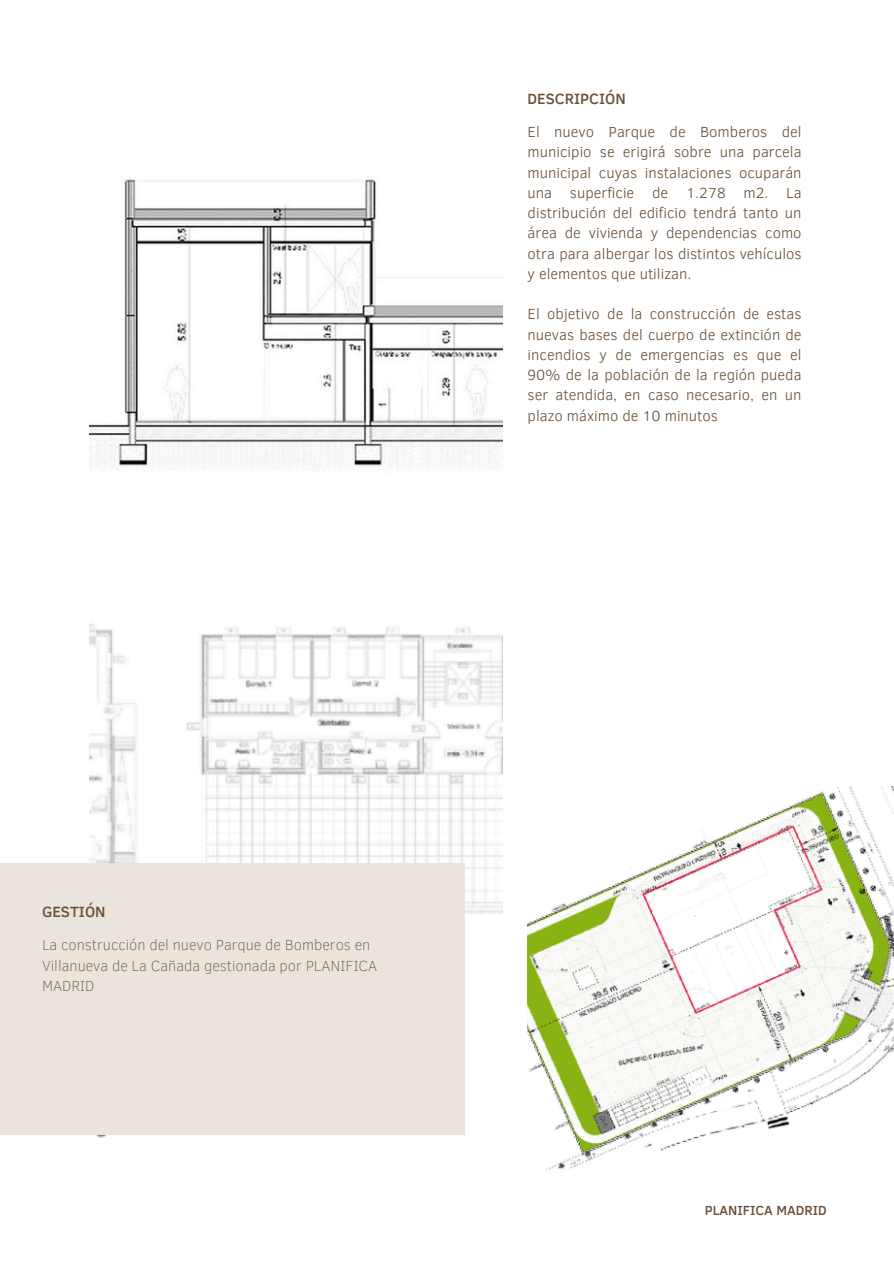
<style>
.page{position:relative;width:894px;height:1264px;background:#fff}
.page>*{position:absolute;margin:0;border:0;box-sizing:border-box;transform-origin:0 0}
.t1{font:500 15.15px "Clear Sans";color:#6a513a}
.t2{font:300 15px/20.2px "Clear Sans";color:#6a513a;text-align:justify}
.t3{font:100 15px/20.2px "Clear Sans";color:#6a513a}
.t4{font:500 13.5px "Clear Sans";color:#6a513a}
</style>
<div class="page">
<img style="left:527px;top:786px;width:366px;height:384px">
<img style="left:89px;top:624px;width:413px;height:514px">
<img style="left:89px;top:179px;width:413px;height:291px">
<div style="left:0;top:863px;width:464px;height:271px;background:#ebe4dc"></div>
<h2 class="t1" style="left:527px;top:87px;width:100px">DESCRIPCIÓN</h2>
<h1 class="t2" style="left:527px;top:121px;width:275px">El nuevo Parque de Bomberos del municipio se erigirá sobre una parcela municipal cuyas instalaciones ocuparán una superficie de 1.278 m2. La distribución del edificio tendrá tanto un área de vivienda y dependencias como otra para albergar los distintos vehículos y elementos que utilizan.</h1>
<h2 class="t2" style="left:527px;top:303px;width:275px">El objetivo de la construcción de estas nuevas bases del cuerpo de extinción de incendios y de emergencias es que el 90% de la población de la región pueda ser atendida, en caso necesario, en un plazo máximo de 10 minutos</h2>
<h2 class="t1" style="left:42px;top:900px;width:65px">GESTIÓN</h2>
<p class="t3" style="left:42px;top:934px;width:336px">La construcción del nuevo Parque de Bomberos en<br>Villanueva de La Cañada gestionada por PLANIFICA<br>MADRID</p>
<h1 class="t4" style="left:704px;top:1199px;width:123px">PLANIFICA MADRID</h1>
</div>
